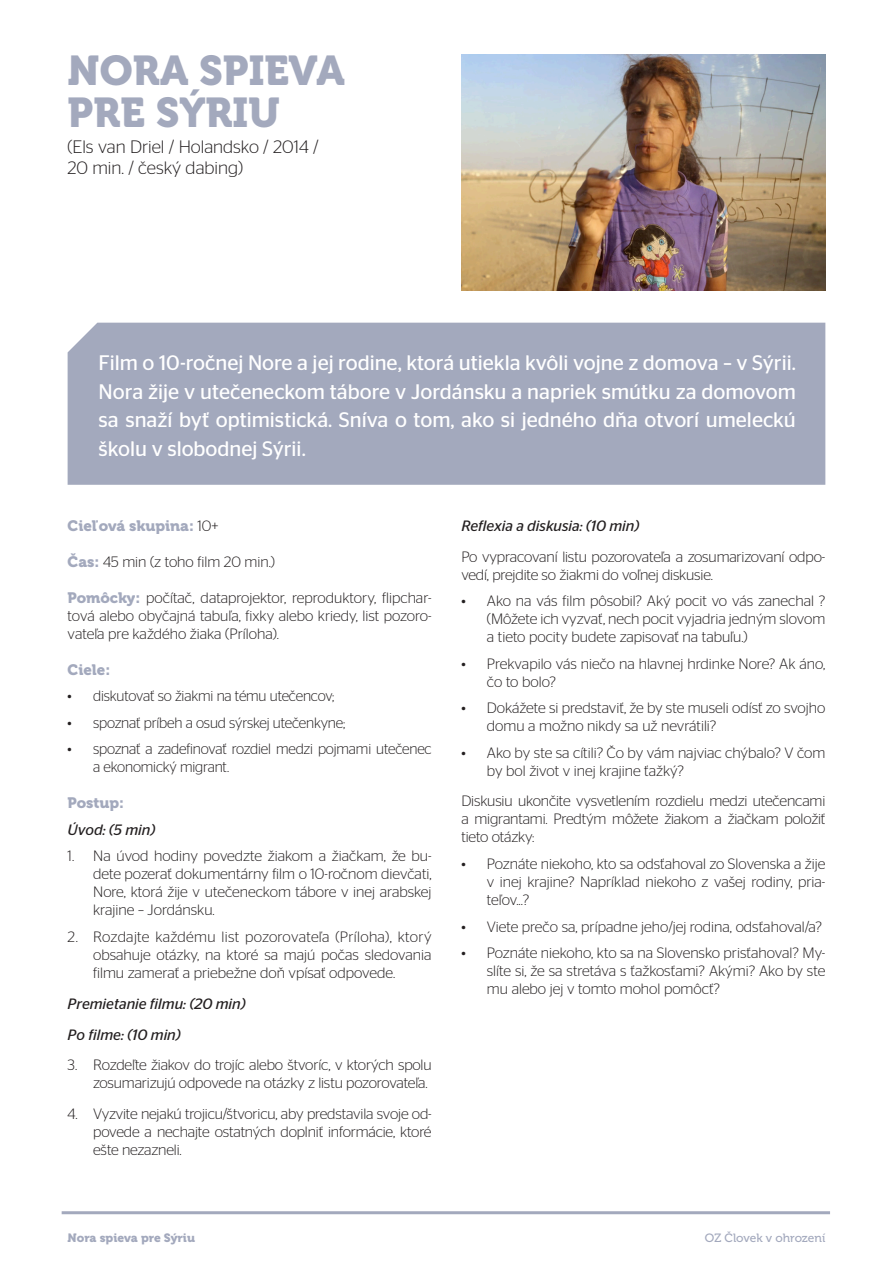
<style>
.page{position:relative;width:893px;height:1263px;background:#fff}
.page>*{position:absolute;margin:0;border:0;box-sizing:border-box;transform-origin:0 0}
.t1{font:41.4px/42px "Museo 900";color:#a3a9bd}
.t2{font:21px/28.5px "Stag Sans";color:#fff;text-align:justify}
.t3{font:300 18px/21.8px "Stag Sans";color:#231f20}
.t4{font:300 15px/18px "Stag Sans";letter-spacing:-.01em;color:#231f20;text-align:justify}
.t5{font:italic 15px "Stag Sans";color:#231f20}
.t6{font:15px "Museo 900";color:#a3a9bd}
.t7{font:12px "Museo 900";color:#a3a9bd}
.t8{font:12px "Museo 500";color:#a3a9bd}
.s1{font-family:"Stag Sans";font-weight:300;color:#231f20}
.s2{font-family:"Museo 900";font-weight:400;color:#a3a9bd}
</style>
<div class="page">
<div style="left:68px;top:323px;width:757px;height:162px;background:#a3a9bd"></div>
<img style="left:461px;top:54px;width:364px;height:236px">
<hr style="left:62px;top:1211px;width:768px;height:3px;background:#a3a9bd">
<p class="t1" style="left:68px;top:50px;width:279px">NORA SPIEVA<br>PRE SÝRIU</p>
<p class="t3" style="left:68px;top:135px;width:252px">(Els van Driel / Holandsko / 2014 /<br>20 min. / český dabing)</p>
<p class="t2" style="left:99px;top:349px;width:699px">Film o 10-ročnej Nore a jej rodine, ktorá utiekla kvôli vojne z domova – v Sýrii.<br>Nora žije v utečeneckom tábore v Jordánsku a napriek smútku za domovom sa snaží byť optimistická. Sníva o tom, ako si jedného dňa otvorí umeleckú školu v slobodnej Sýrii.</p>
<p class="t6" style="left:68px;top:517px;width:152px">Cieľová skupina: <span class="s1">10+</span></p>
<p class="t4" style="left:68px;top:552px;width:209px"><span class="s2">Čas:</span> 45 min (z toho film 20 min.)</p>
<p class="t4" style="left:68px;top:588px;width:365px"><span class="s2">Pomôcky:</span> počítač, dataprojektor, reproduktory, flipchar&shy;tová alebo obyčajná tabuľa, fixky alebo kriedy, list pozoro&shy;vateľa pre každého žiaka (Príloha).</p>
<p class="t6" style="left:68px;top:661px;width:44px">Ciele:</p>
<p class="t4" style="left:68px;top:687px;width:268px">• diskutovať so žiakmi na tému utečencov;</p>
<p class="t4" style="left:68px;top:713px;width:279px">• spoznať príbeh a osud sýrskej utečenkyne;</p>
<p class="t4" style="left:93px;top:740px;width:340px;text-indent:-26px">• spoznať a zadefinovať rozdiel medzi pojmami utečenec a ekonomický migrant.</p>
<p class="t6" style="left:68px;top:795px;width:58px">Postup:</p>
<p class="t5" style="left:68px;top:821px;width:89px">Úvod: (5 min)</p>
<p class="t4" style="left:93px;top:847px;width:340px;text-indent:-26px">1. Na úvod hodiny povedzte žiakom a žiačkam, že bu&shy;dete pozerať dokumentárny film o 10-ročnom dievčati, Nore, ktorá žije v utečeneckom tábore v inej arabskej krajine – Jordánsku.</p>
<p class="t4" style="left:93px;top:927px;width:340px;text-indent:-26px">2. Rozdajte každému list pozorovateľa (Príloha), ktorý obsahuje otázky, na ktoré sa majú počas sledovania filmu zamerať a priebežne doň vpísať odpovede.</p>
<p class="t5" style="left:68px;top:995px;width:180px">Premietanie filmu: (20 min)</p>
<p class="t5" style="left:68px;top:1026px;width:115px">Po filme: (10 min)</p>
<p class="t4" style="left:68px;top:1056px;width:365px;text-align:right">3. Rozdeľte žiakov do trojíc alebo štvoríc, v ktorých spolu zosumarizujú odpovede na otázky z listu pozorovateľa.</p>
<p class="t4" style="left:93px;top:1104px;width:340px;text-indent:-26px">4. Vyzvite nejakú trojicu/štvoricu, aby predstavila svoje od&shy;povede a nechajte ostatných doplniť informácie, ktoré ešte nezazneli.</p>
<p class="t5" style="left:461px;top:517px;width:180px">Reflexia a diskusia: (10 min)</p>
<p class="t4" style="left:461px;top:547px;width:365px">Po vypracovaní listu pozorovateľa a zosumarizovaní odpo&shy;vedí, prejdite so žiakmi do voľnej diskusie.</p>
<p class="t4" style="left:487px;top:592px;width:340px;text-indent:-26px">• Ako na vás film pôsobil? Aký pocit vo vás zanechal ? (Môžete ich vyzvať, nech pocit vyjadria jedným slovom a tieto pocity budete zapisovať na tabuľu.)</p>
<p class="t4" style="left:487px;top:654px;width:340px;text-indent:-26px">• Prekvapilo vás niečo na hlavnej hrdinke Nore? Ak áno, čo to bolo?</p>
<p class="t4" style="left:487px;top:699px;width:340px;text-indent:-26px">• Dokážete si predstaviť, že by ste museli odísť zo svojho domu a možno nikdy sa už nevrátili?</p>
<p class="t4" style="left:487px;top:743px;width:340px;text-indent:-26px">• Ako by ste sa cítili? Čo by vám najviac chýbalo? V čom by bol život v inej krajine ťažký?</p>
<p class="t4" style="left:461px;top:792px;width:365px">Diskusiu ukončite vysvetlením rozdielu medzi utečencami a migrantami. Predtým môžete žiakom a žiačkam položiť tieto otázky:</p>
<p class="t4" style="left:487px;top:854px;width:340px;text-indent:-26px">• Poznáte niekoho, kto sa odsťahoval zo Slovenska a žije v inej krajine? Napríklad niekoho z vašej rodiny, pria&shy;teľov...?</p>
<p class="t4" style="left:461px;top:917px;width:362px">• Viete prečo sa, prípadne jeho/jej rodina, odsťahoval/a?</p>
<p class="t4" style="left:487px;top:943px;width:340px;text-indent:-26px">• Poznáte niekoho, kto sa na Slovensko prisťahoval? My&shy;slíte si, že sa stretáva s ťažkosťami? Akými? Ako by ste mu alebo jej v tomto mohol pomôcť?</p>
<p class="t7" style="left:68px;top:1231px;width:129px">Nora spieva pre Sýriu</p>
<p class="t8" style="left:705px;top:1231px;width:122px">OZ Človek v ohrození</p>
</div>
